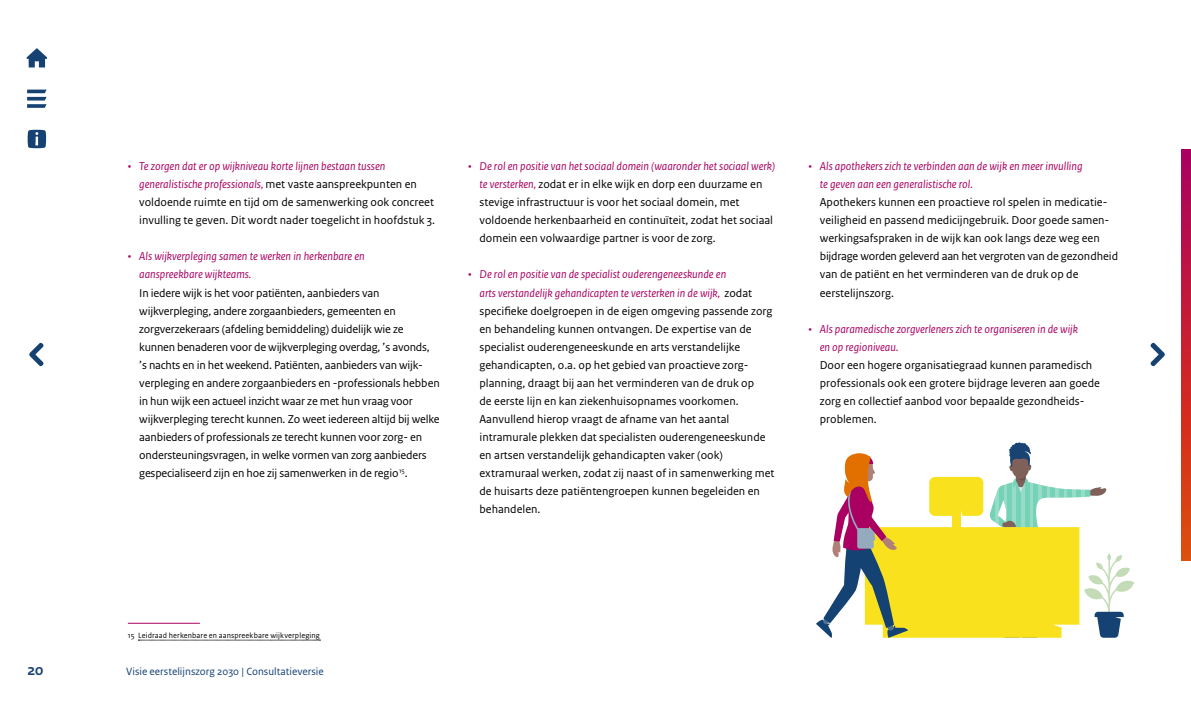
<style>
.page{position:relative;width:1191px;height:709px;background:#fff}
.page>*{position:absolute;margin:0;border:0;box-sizing:border-box;transform-origin:0 0}
.t1{font:700 16px "Rijksoverheid Sans Heading";color:#154273}
.t2{font:12px/18px "Rijksoverheid Sans Text";color:#000}
.t3{font:italic 12px/18px "Rijksoverheid Sans Text";color:#a90061}
.t4{font:11px "Rijksoverheid Sans Text";color:#154273}
.t5{font:8px "Rijksoverheid Sans Text";letter-spacing:.015em;color:#000}
.s1{font-style:italic;color:#a90061}
</style>
<div class="page">
<hr style="left:128px;top:623px;width:72px;height:1px;background:#a90061">
<svg style="left:138px;top:640px;width:182px;height:1px"></svg>
<svg style="left:1181px;top:149px;width:10px;height:411px;background:#c72331"></svg>
<svg style="left:816px;top:442px;width:318px;height:196px"></svg>
<svg style="left:1150px;top:342px;width:15px;height:24px"></svg>
<svg style="left:29px;top:342px;width:15px;height:24px"></svg>
<svg style="left:28px;top:130px;width:18px;height:18px"></svg>
<svg style="left:27px;top:90px;width:20px;height:18px"></svg>
<svg style="left:27px;top:48px;width:20px;height:19px"></svg>
<h1 class="t1" style="left:27px;top:660px;width:18px">20</h1>
<p class="t2" style="left:139px;top:158px;width:297px;text-indent:-11px"><span class="s1">• Te zorgen dat er op wijkniveau korte lijnen bestaan tussen generalistische professionals,</span> met vaste aanspreekpunten en voldoende ruimte en tijd om de samenwerking ook concreet invulling te geven. Dit wordt nader toegelicht in hoofdstuk 3.</p>
<p class="t3" style="left:139px;top:248px;width:227px;text-indent:-11px">• Als wijkverpleging samen te werken in herkenbare en aanspreekbare wijkteams.</p>
<p class="t2" style="left:139px;top:284px;width:302px">In iedere wijk is het voor patiënten, aanbieders van wijkverpleging, andere zorgaanbieders, gemeenten en zorgverzekeraars (afdeling bemiddeling) duidelijk wie ze kunnen benaderen voor de wijkverpleging overdag, ’s avonds, ’s nachts en in het weekend. Patiënten, aanbieders van wijk&shy;verpleging en andere zorgaanbieders en -professionals hebben in hun wijk een actueel inzicht waar ze met hun vraag voor wijkverpleging terecht kunnen. Zo weet iedereen altijd bij welke aanbieders of professionals ze terecht kunnen voor zorg- en ondersteuningsvragen, in welke vormen van zorg aanbieders gespecialiseerd zijn en hoe zij samenwerken in de regio<sup>15</sup>.</p>
<p class="t2" style="left:479px;top:158px;width:297px;text-indent:-11px"><span class="s1">• De rol en positie van het sociaal domein (waaronder het sociaal werk) te versterken,</span> zodat er in elke wijk en dorp een duurzame en stevige infrastructuur is voor het sociaal domein, met voldoende herkenbaarheid en continuïteit, zodat het sociaal domein een volwaardige partner is voor de zorg.</p>
<p class="t2" style="left:479px;top:266px;width:296px;text-indent:-11px"><span class="s1">• De rol en positie van de specialist ouderengeneeskunde en<br>arts verstandelijk gehandicapten te versterken in de wijk,</span> zodat specifieke doelgroepen in de eigen omgeving passende zorg en behandeling kunnen ontvangen. De expertise van de specialist ouderengeneeskunde en arts verstandelijke gehandicapten, o.a. op het gebied van proactieve zorg&shy;planning, draagt bij aan het verminderen van de druk op<br>de eerste lijn en kan ziekenhuisopnames voorkomen.<br>Aanvullend hierop vraagt de afname van het aantal intramurale plekken dat specialisten ouderengeneeskunde en artsen verstandelijk gehandicapten vaker (ook) extramuraal werken, zodat zij naast of in samenwerking met de huisarts deze patiëntengroepen kunnen begeleiden en behandelen.</p>
<p class="t3" style="left:820px;top:158px;width:264px;text-indent:-11px">• Als apothekers zich te verbinden aan de wijk en meer invulling te geven aan een generalistische rol.</p>
<p class="t2" style="left:820px;top:194px;width:300px">Apothekers kunnen een proactieve rol spelen in medicatie&shy;veiligheid en passend medicijngebruik. Door goede samen&shy;werkingsafspraken in de wijk kan ook langs deze weg een bijdrage worden geleverd aan het vergroten van de gezondheid van de patiënt en het verminderen van de druk op de eerstelijnszorg.</p>
<p class="t3" style="left:820px;top:320px;width:260px;text-indent:-11px">• Als paramedische zorgverleners zich te organiseren in de wijk en op regioniveau.</p>
<p class="t2" style="left:820px;top:356px;width:282px">Door een hogere organisatiegraad kunnen paramedisch professionals ook een grotere bijdrage leveren aan goede zorg en collectief aanbod voor bepaalde gezondheids&shy;problemen.</p>
<p class="t5" style="left:128px;top:631px;width:193px">15 Leidraad herkenbare en aanspreekbare wijkverpleging</p>
<p class="t4" style="left:126px;top:664px;width:199px">Visie eerstelijnszorg 2030 | Consultatieversie</p>
</div>
